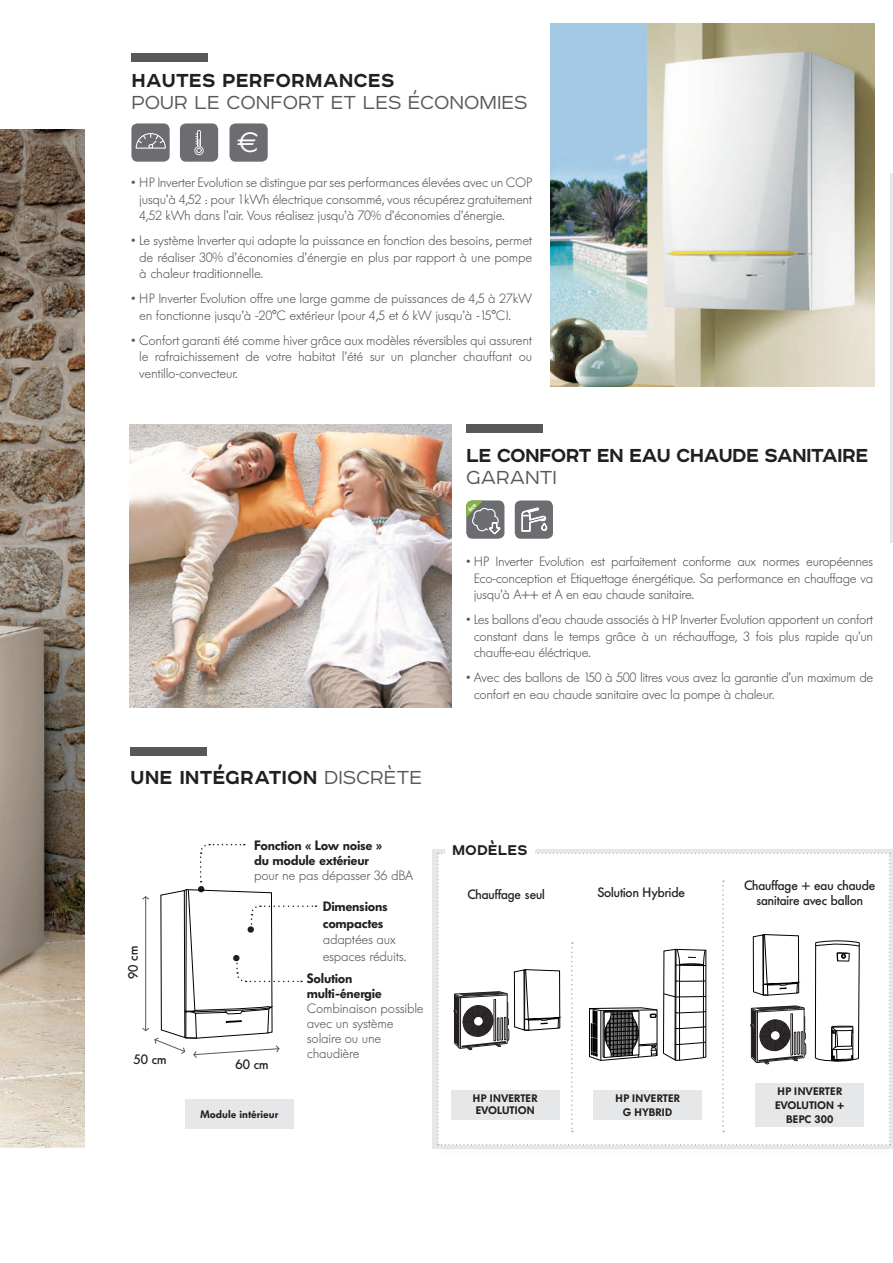
<style>
.page{position:relative;width:893px;height:1263px;background:#fff}
.page>*{position:absolute;margin:0;border:0;box-sizing:border-box;transform-origin:0 0}
.t1{font:28.95px "Euro Sans Std";color:#fff}
.t2{font:700 24px "Affect";color:#231f20}
.t3{font:300 24px "Affect";color:#57585a}
.t4{font:700 24px "Affect";letter-spacing:-.02em;color:#231f20}
.t5{font:700 18px "Affect";color:#231f20}
.t6{font:300 13.5px/16.5px "Futura BQ";letter-spacing:-.02em;color:#57585a;text-align:justify}
.t7{font:500 13.5px/15px "Futura BQ";letter-spacing:-.02em;color:#231f20;text-align:center}
.t8{font:600 13.5px/15px "Futura BQ";letter-spacing:-.02em;color:#231f20}
.t9{font:600 10.8px/13.6px "Futura BQ";color:#231f20;text-align:center}
.s1{font-weight:300;color:#57585a}
</style>
<div class="page">
<img style="left:0;top:130px;width:84px;height:1019px">
<div style="left:466px;top:424px;width:77px;height:9px;background:#57585a"></div>
<div style="left:432px;top:847px;width:461px;height:309px;background:#e6e7e9;opacity:.75"></div>
<div style="left:130px;top:747px;width:77px;height:9px;background:#57585a"></div>
<div style="left:185px;top:1099px;width:108px;height:30px;background:#e6e7e9"></div>
<div style="left:445px;top:839px;width:89px;height:20px;background:#fff"></div>
<hr style="left:890px;top:173px;width:3px;height:370px;background:#e6e7e9">
<div style="left:131px;top:53px;width:77px;height:8px;background:#57585a"></div>
<div style="left:131px;top:123px;width:39px;height:39px;background:#6c6d70;border-radius:6px"></div>
<svg style="left:136px;top:133px;width:30px;height:16px"></svg>
<div style="left:180px;top:123px;width:38px;height:39px;background:#6c6d70;border-radius:6px"></div>
<svg style="left:194px;top:130px;width:10px;height:25px"></svg>
<div style="left:466px;top:500px;width:38px;height:39px;background:#6c6d70;border-radius:6px"></div>
<div style="left:515px;top:500px;width:38px;height:39px;background:#6c6d70;border-radius:6px"></div>
<svg style="left:522px;top:508px;width:25px;height:23px"></svg>
<img style="left:550px;top:23px;width:324px;height:364px">
<img style="left:129px;top:424px;width:322px;height:284px">
<svg style="left:142px;top:843px;width:174px;height:215px"></svg>
<div style="left:229px;top:123px;width:39px;height:39px;background:#6c6d70;border-radius:6px"></div>
<svg style="left:437px;top:853px;width:453px;height:292px"></svg>
<hr style="left:676px;top:996px;width:30px;height:1px;background:#000">
<svg style="left:466px;top:500px;width:35px;height:35px"></svg>
<h2 class="t2" style="left:131px;top:63px;width:265px">HAUTES PERFORMANCES</h2>
<h2 class="t3" style="left:131px;top:86px;width:398px">POUR LE CONFORT ET LES ÉCONOMIES</h2>
<h1 class="t1" style="left:237px;top:125px;width:23px">€</h1>
<p class="t6" style="left:139px;top:175px;width:394px;text-indent:-8px">• HP Inverter Evolution se distingue par ses performances élevées avec un COP jusqu’à 4,52 : pour 1kWh électrique consommé, vous récupérez gratuitement 4,52 kWh dans l’air. Vous réalisez jusqu’à 70% d’économies d’énergie.</p>
<p class="t6" style="left:139px;top:233px;width:394px;text-indent:-8px">• Le système Inverter qui adapte la puissance en fonction des besoins, permet de réaliser 30% d’économies d’énergie en plus par rapport à une pompe à chaleur traditionnelle.</p>
<p class="t6" style="left:139px;top:290px;width:394px;text-indent:-8px">• HP Inverter Evolution offre une large gamme de puissances de 4,5 à 27kW en fonctionne jusqu’à -20°C extérieur (pour 4,5 et 6 kW jusqu’à -15°C).</p>
<p class="t6" style="left:139px;top:332px;width:394px;text-indent:-8px">• Confort garanti été comme hiver grâce aux modèles réversibles qui assurent le rafraichissement de votre habitat l’été sur un plancher chauffant ou ventillo-convecteur.</p>
<h2 class="t4" style="left:466px;top:438px;width:404px">LE CONFORT EN EAU CHAUDE SANITAIRE</h2>
<h2 class="t3" style="left:466px;top:461px;width:92px">GARANTI</h2>
<h2 class="t2" style="left:130px;top:760px;width:293px">UNE INTÉGRATION <span class="s1">DISCRÈTE</span></h2>
<p class="t7" style="left:126px;top:979px;width:35px;rotate:-90deg">90 cm</p>
<p class="t7" style="left:133px;top:1052px;width:35px">50 cm</p>
<p class="t8" style="left:254px;top:837px;width:130px">Fonction « Low noise » du module extérieur</p>
<p class="t6" style="left:254px;top:867px;width:161px">pour ne pas dépasser 36 dBA</p>
<p class="t8" style="left:323px;top:898px;width:66px;line-height:16.5px">Dimensions compactes</p>
<p class="t6" style="left:323px;top:931px;width:85px">adaptées aux espaces réduits.</p>
<p class="t8" style="left:307px;top:971px;width:77px">Solution multi-énergie</p>
<p class="t6" style="left:307px;top:1001px;width:118px;line-height:15px;text-align:left">Combinaison possible avec un système solaire ou une chaudière</p>
<p class="t7" style="left:235px;top:1057px;width:35px">60 cm</p>
<p class="t9" style="left:200px;top:1108px;width:80px">Module intérieur</p>
<p class="t6" style="left:474px;top:554px;width:401px;text-indent:-8px">• HP Inverter Evolution est parfaitement conforme aux normes européennes Eco-conception et Etiquettage énergétique. Sa performance en chauffage va jusqu’à A++ et A en eau chaude sanitaire.</p>
<p class="t6" style="left:474px;top:612px;width:401px;text-indent:-8px">• Les ballons d’eau chaude associés à HP Inverter Evolution apportent un confort constant dans le temps grâce à un réchauffage, 3 fois plus rapide qu’un chauffe-eau éléctrique.</p>
<p class="t6" style="left:474px;top:669px;width:401px;text-indent:-8px">• Avec des ballons de 150 à 500 litres vous avez la garantie d’un maximum de confort en eau chaude sanitaire avec la pompe à chaleur.</p>
<h3 class="t5" style="left:452px;top:837px;width:77px">MODÈLES</h3>
<p class="t7" style="left:467px;top:887px;width:79px">Chauffage seul</p>
<p class="t7" style="left:744px;top:878px;width:133px">Chauffage + eau chaude sanitaire avec ballon</p>
<p class="t7" style="left:597px;top:885px;width:89px">Solution Hybride</p>
<p class="t9" style="left:473px;top:1093px;width:66px;line-height:12px;text-align:left">HP INVERTER<br>EVOLUTION</p>
<p class="t9" style="left:615px;top:1092px;width:66px">HP INVERTER<br>G HYBRID</p>
<p class="t9" style="left:775px;top:1085px;width:71px">HP INVERTER<br>EVOLUTION +<br>BEPC 300</p>
</div>
